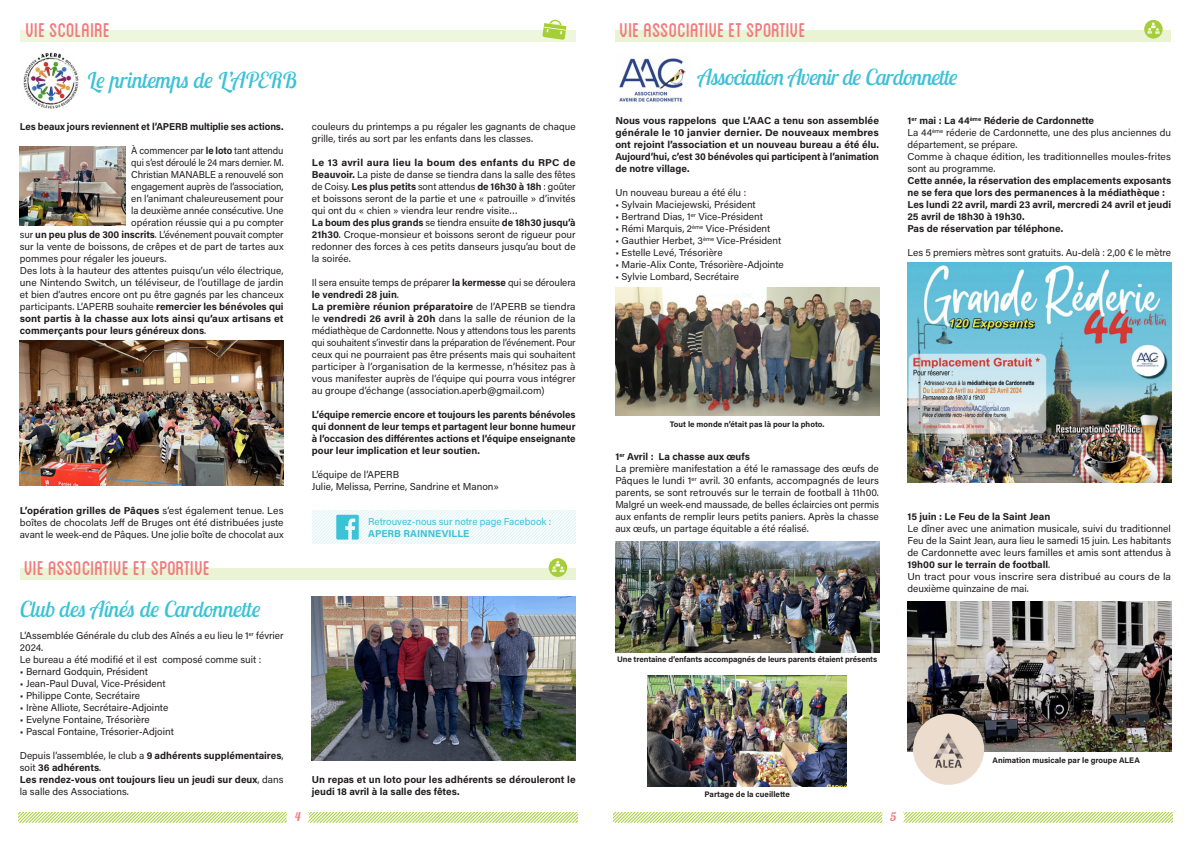
<style>
.page{position:relative;width:1191px;height:842px;background:#fff}
.page>*{position:absolute;margin:0;border:0;box-sizing:border-box;transform-origin:0 0}
.t1{font:28px "Blanch Caps";color:#f27a7c}
.t2{font:italic 22px "Lobster Two";letter-spacing:-.01em;color:#3ac2d7}
.t3{font:italic 700 12px "Lobster Two";color:#f27a7c}
.t4{font:10px/12px "Acumin Pro";color:#231f20}
.t5{font:700 10px/12px "Acumin Pro";color:#231f20}
.t6{font:10px "Acumin Pro";color:#231f20;scale:.95 1}
.t7{font:10px "Acumin Pro";color:#3ac2d7}
.t8{font:700 10px "Acumin Pro";color:#3ac2d7}
.t9{font:700 8px "Acumin Pro";letter-spacing:-.005em;color:#231f20}
.s1{font-weight:700}
.s2{font-weight:400}
</style>
<div class="page">
<div style="left:20px;top:30px;width:555px;height:11px;background:#eff6de"></div>
<svg style="left:542px;top:19px;width:24px;height:21px"></svg>
<svg style="left:312px;top:510px;width:264px;height:34px"></svg>
<div style="left:20px;top:568px;width:555px;height:12px;background:#eaf3d4"></div>
<svg style="left:549px;top:558px;width:18px;height:19px"></svg>
<img style="left:312px;top:596px;width:263px;height:165px">
<img style="left:20px;top:146px;width:106px;height:79px">
<img style="left:20px;top:341px;width:263px;height:144px">
<img style="left:23px;top:52px;width:56px;height:57px">
<svg style="left:18px;top:812px;width:559px;height:11px"></svg>
<svg style="left:614px;top:812px;width:558px;height:11px"></svg>
<img style="left:615px;top:288px;width:264px;height:128px">
<img style="left:907px;top:262px;width:264px;height:221px">
<img style="left:648px;top:675px;width:198px;height:111px">
<img style="left:615px;top:542px;width:264px;height:110px">
<div style="left:615px;top:30px;width:556px;height:11px;background:#eaf3d4"></div>
<svg style="left:1144px;top:20px;width:18px;height:19px"></svg>
<img style="left:619px;top:58px;width:67px;height:44px">
<img style="left:907px;top:602px;width:264px;height:149px">
<img style="left:913px;top:714px;width:71px;height:71px;border-radius:36px">
<h1 class="t1" style="left:26px;top:17px;width:86px">VIE SCOLAIRE</h1>
<h2 class="t2" style="left:87px;top:66px;width:212px">Le printemps de L’APERB</h2>
<p class="t5" style="left:20px;top:120px;width:265px">Les beaux jours reviennent et l’APERB multiplie ses actions.</p>
<p class="t6" style="left:131px;top:143px;width:162px">À commencer par <span class="s1">le loto</span> tant attendu</p>
<p class="t6" style="left:131px;top:155px;width:162px">qui s’est déroulé le 24 mars dernier. M.</p>
<p class="t4" style="left:131px;top:168px;width:154px">Christian MANABLE a renouvelé son</p>
<p class="t4" style="left:131px;top:180px;width:154px">engagement auprès de l’association,</p>
<p class="t4" style="left:131px;top:192px;width:154px">en l’animant chaleureusement pour</p>
<p class="t4" style="left:131px;top:204px;width:154px">la deuxième année consécutive. Une</p>
<p class="t4" style="left:131px;top:216px;width:154px">opération réussie qui a pu compter</p>
<p class="t4" style="left:20px;top:228px;width:265px">sur <span class="s1">un peu plus de 300 inscrits</span>. L’événement pouvait compter</p>
<p class="t4" style="left:20px;top:240px;width:265px">sur la vente de boissons, de crêpes et de part de tartes aux</p>
<p class="t4" style="left:20px;top:252px;width:148px">pommes pour régaler les joueurs.</p>
<p class="t4" style="left:20px;top:264px;width:265px">Des lots à la hauteur des attentes puisqu’un vélo électrique,</p>
<p class="t4" style="left:20px;top:276px;width:265px">une Nintendo Switch, un téléviseur, de l’outillage de jardin</p>
<p class="t4" style="left:20px;top:288px;width:265px">et bien d’autres encore ont pu être gagnés par les chanceux</p>
<p class="t4" style="left:20px;top:300px;width:265px">participants. L’APERB souhaite <span class="s1">remercier les bénévoles qui</span></p>
<p class="t5" style="left:20px;top:312px;width:265px">sont partis à la chasse aux lots ainsi qu’aux artisans et</p>
<p class="t5" style="left:20px;top:324px;width:188px">commerçants pour leurs généreux dons<span class="s2">.</span></p>
<p class="t4" style="left:20px;top:504px;width:265px;text-align:justify"><span class="s1">L’opération grilles de Pâques</span> s’est également tenue. Les boîtes de chocolats Jeff de Bruges ont été distribuées juste avant le week-end de Pâques. Une jolie boîte de chocolat aux</p>
<h1 class="t1" style="left:24px;top:555px;width:188px">VIE ASSOCIATIVE et SPORTIVE</h1>
<h2 class="t2" style="left:20px;top:595px;width:242px">Club des Aînés de Cardonnette</h2>
<p class="t4" style="left:20px;top:629px;width:265px">L’Assemblée Générale du club des Aînés a eu lieu le 1<sup>er</sup> février<br>2024.<br>Le bureau a été modifié et il est composé comme suit :</p>
<p class="t4" style="left:20px;top:665px;width:130px">• Bernard Godquin, Président</p>
<p class="t4" style="left:20px;top:677px;width:147px">• Jean-Paul Duval, Vice-Président</p>
<p class="t4" style="left:20px;top:689px;width:122px">• Philippe Conte, Secrétaire</p>
<p class="t4" style="left:20px;top:701px;width:150px">• Irène Alliote, Secrétaire-Adjointe</p>
<p class="t4" style="left:20px;top:713px;width:131px">• Evelyne Fontaine, Trésorière</p>
<p class="t4" style="left:20px;top:725px;width:156px">• Pascal Fontaine, Trésorier-Adjoint</p>
<p class="t5" style="left:20px;top:749px;width:265px"><span class="s2">Depuis l’assemblée, le club a</span> 9 adhérents supplémentaires<span class="s2">, soit</span> 36 adhérents<span class="s2">.<br></span>Les rendez-vous ont toujours lieu un jeudi sur deux<span class="s2">, dans la salle des Associations.</span></p>
<p class="t4" style="left:312px;top:120px;width:265px">couleurs du printemps a pu régaler les gagnants de chaque grille, tirés au sort par les enfants dans les classes.</p>
<p class="t4" style="left:312px;top:156px;width:265px"><span class="s1">Le 13 avril aura lieu la boum des enfants du RPC de Beauvoir.</span> La piste de danse se tiendra dans la salle des fêtes de Coisy. <span class="s1">Les plus petits</span> sont attendus <span class="s1">de 16h30 à 18h</span> : goûter et boissons seront de la partie et une « patrouille » d’invités qui ont du « chien » viendra leur rendre visite…<br><span class="s1">La boum des plus grands</span> se tiendra ensuite <span class="s1">de 18h30 jusqu’à 21h30</span>. Croque-monsieur et boissons seront de rigueur pour redonner des forces à ces petits danseurs jusqu’au bout de la soirée.</p>
<p class="t4" style="left:312px;top:276px;width:265px">Il sera ensuite temps de préparer <span class="s1">la kermesse</span> qui se déroulera <span class="s1">le vendredi 28 juin</span>.<br><span class="s1">La première réunion préparatoire</span> de l’APERB se tiendra le <span class="s1">vendredi 26 avril à 20h</span> dans la salle de réunion de la médiathèque de Cardonnette. Nous y attendons tous les parents qui souhaitent s’investir dans la préparation de l’événement. Pour ceux qui ne pourraient pas être présents mais qui souhaitent participer à l’organisation de la kermesse, n’hésitez pas à vous manifester auprès de l’équipe qui pourra vous intégrer au groupe d’échange (association.aperb@gmail.com)</p>
<p class="t5" style="left:312px;top:408px;width:265px;text-align:justify">L’équipe remercie encore et toujours les parents bénévoles qui donnent de leur temps et partagent leur bonne humeur à l’occasion des différentes actions et l’équipe enseignante pour leur implication et leur soutien.</p>
<p class="t4" style="left:312px;top:468px;width:188px">L’équipe de l’APERB<br>Julie, Melissa, Perrine, Sandrine et Manon»</p>
<p class="t7" style="left:368px;top:514px;width:185px">Retrouvez-nous sur notre page Facebook :</p>
<p class="t8" style="left:368px;top:526px;width:103px">APERB RAINNEVILLE</p>
<p class="t5" style="left:312px;top:772px;width:265px">Un repas et un loto pour les adhérents se dérouleront le jeudi 18 avril à la salle des fêtes.</p>
<h1 class="t1" style="left:619px;top:17px;width:188px">VIE ASSOCIATIVE et SPORTIVE</h1>
<h2 class="t2" style="left:698px;top:63px;width:261px">Association Avenir de Cardonnette</h2>
<p class="t5" style="left:615px;top:114px;width:265px;text-align:justify">Nous vous rappelons que L’AAC a tenu son assemblée générale le 10 janvier dernier. De nouveaux membres ont rejoint l’association et un nouveau bureau a été élu.<br>Aujourd’hui, c’est 30 bénévoles qui participent à l’animation de notre village.</p>
<p class="t4" style="left:615px;top:187px;width:132px">Un nouveau bureau a été élu :</p>
<p class="t4" style="left:615px;top:199px;width:142px">• Sylvain Maciejewski, Président</p>
<p class="t4" style="left:615px;top:211px;width:149px">• Bertrand Dias, 1<sup>er</sup> Vice-Président</p>
<p class="t4" style="left:615px;top:223px;width:157px">• Rémi Marquis, 2<sup>ème</sup> Vice-Président</p>
<p class="t4" style="left:615px;top:235px;width:167px">• Gauthier Herbet, 3<sup>ème</sup> Vice-Président</p>
<p class="t4" style="left:615px;top:247px;width:109px">• Estelle Levé, Trésorière</p>
<p class="t4" style="left:615px;top:259px;width:170px">• Marie-Alix Conte, Trésorière-Adjointe</p>
<p class="t4" style="left:615px;top:271px;width:125px">• Sylvie Lombard, Secrétaire</p>
<p class="t4" style="left:907px;top:115px;width:265px"><span class="s1">1</span><sup>er</sup> <span class="s1">mai : La 44</span><sup>ème</sup> <span class="s1">Réderie de Cardonnette<br></span>La 44<sup>ème</sup> réderie de Cardonnette, une des plus anciennes du département, se prépare.<br>Comme à chaque édition, les traditionnelles moules-frites sont au programme.</p>
<p class="t5" style="left:907px;top:174px;width:265px">Cette année, la réservation des emplacements exposants ne se fera que lors des permanences à la médiathèque :<br>Les lundi 22 avril, mardi 23 avril, mercredi 24 avril et jeudi 25 avril de 18h30 à 19h30.<br>Pas de réservation par téléphone.</p>
<p class="t4" style="left:907px;top:247px;width:265px">Les 5 premiers mètres sont gratuits. Au-delà : 2,00 € le mètre</p>
<p class="t9" style="left:670px;top:418px;width:156px">Tout le monde n’était pas là pour la photo.</p>
<p class="t4" style="left:615px;top:451px;width:265px"><span class="s1">1</span><sup>er</sup> <span class="s1">Avril : La chasse aux œufs<br></span>La première manifestation a été le ramassage des œufs de Pâques le lundi 1<sup>er</sup> avril. 30 enfants, accompagnés de leurs parents, se sont retrouvés sur le terrain de football à 11h00.<br>Malgré un week-end maussade, de belles éclaircies ont permis aux enfants de remplir leurs petits paniers. Après la chasse aux œufs, un partage équitable a été réalisé.</p>
<p class="t9" style="left:617px;top:654px;width:261px">Une trentaine d’enfants accompagnés de leurs parents étaient présents</p>
<p class="t5" style="left:907px;top:510px;width:144px">15 juin : Le Feu de la Saint Jean</p>
<p class="t4" style="left:907px;top:523px;width:265px">Le dîner avec une animation musicale, suivi du traditionnel Feu de la Saint Jean, aura lieu le samedi 15 juin. Les habitants de Cardonnette avec leurs familles et amis sont attendus à <span class="s1">19h00 sur le terrain de football</span>.<br>Un tract pour vous inscrire sera distribué au cours de la deuxième quinzaine de mai.</p>
<p class="t9" style="left:704px;top:788px;width:87px">Partage de la cueillette</p>
<p class="t9" style="left:992px;top:755px;width:149px">Animation musicale par le groupe ALEA</p>
<p class="t3" style="left:295px;top:809px;width:8px">4</p>
<p class="t3" style="left:890px;top:809px;width:8px">5</p>
</div>
